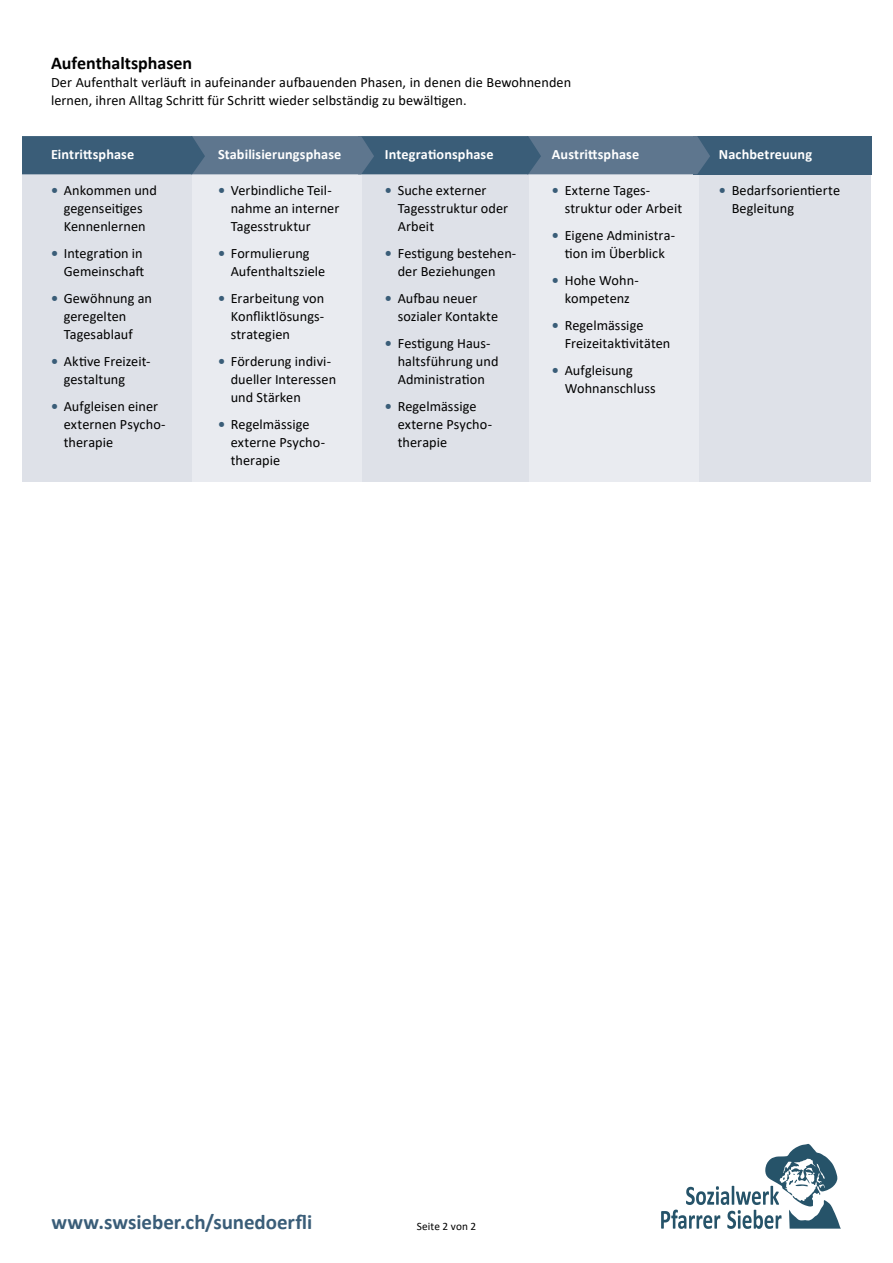
<style>
.page{position:relative;width:893px;height:1263px;background:#fff}
.page>*{position:absolute;margin:0;border:0;box-sizing:border-box;transform-origin:0 0}
.t1{font:700 21px "Calibri";color:#3a5d78}
.t2{font:700 18px "Calibri";color:#000}
.t3{font:14.25px/18px "Calibri";letter-spacing:.005em;color:#000}
.t4{font:700 14.25px "Calibri";letter-spacing:.01em;color:#fff}
.t5{font:11.25px "Calibri";letter-spacing:.015em;color:#000}
.s1{font-weight:700;color:#3a5d78}
</style>
<div class="page">
<div style="left:22px;top:137px;width:849px;height:345px;background:#dee1e8"></div>
<svg style="left:661px;top:1144px;width:180px;height:85px"></svg>
<div style="left:192px;top:137px;width:169px;height:345px;background:#e9ebf0"></div>
<div style="left:529px;top:137px;width:169px;height:345px;background:#e9ebf0"></div>
<div style="left:693px;top:136px;width:179px;height:38px;background:#3a5d78"></div>
<svg style="left:22px;top:136px;width:688px;height:38px;background:#4c6983"></svg>
<p class="t2" style="left:51px;top:50px;width:143px">Aufenthaltsphasen</p>
<p class="t3" style="left:51px;top:73px;width:522px">Der Aufenthalt verläuft in aufeinander aufbauenden Phasen, in denen die Bewohnenden lernen, ihren Alltag Schritt für Schritt wieder selbständig zu bewältigen.</p>
<p class="t4" style="left:51px;top:144px;width:85px">Eintrittsphase</p>
<p class="t3" style="left:51px;top:181px;width:107px;text-align:center"><span class="s1">•</span> Ankommen und gegenseitiges<br>Kennenlernen</p>
<p class="t3" style="left:51px;top:244px;width:95px;text-align:right"><span class="s1">•</span> Integration in<br>Gemeinschaft</p>
<p class="t3" style="left:64px;top:289px;width:90px;text-indent:-13px"><span class="s1">•</span> Gewöhnung an geregelten<br>Tagesablauf</p>
<p class="t3" style="left:64px;top:352px;width:88px;text-indent:-13px"><span class="s1">•</span> Aktive Freizeit&shy;gestaltung</p>
<p class="t3" style="left:64px;top:397px;width:103px;text-indent:-13px"><span class="s1">•</span> Aufgleisen einer externen Psycho&shy;therapie</p>
<p class="t4" style="left:218px;top:144px;width:125px">Stabilisierungsphase</p>
<p class="t3" style="left:231px;top:181px;width:110px;text-indent:-13px"><span class="s1">•</span> Verbindliche Teil&shy;nahme an interner<br>Tagesstruktur</p>
<p class="t3" style="left:231px;top:244px;width:96px;text-indent:-13px"><span class="s1">•</span> Formulierung<br>Aufenthaltsziele</p>
<p class="t3" style="left:231px;top:289px;width:95px;text-align:justify;text-indent:-13px"><span class="s1">•</span> Erarbeitung von Konfliktlösungs&shy;strategien</p>
<p class="t3" style="left:231px;top:352px;width:107px;text-indent:-13px"><span class="s1">•</span> Förderung indivi&shy;dueller Interessen und Stärken</p>
<p class="t3" style="left:231px;top:415px;width:96px;text-indent:-13px"><span class="s1">•</span> Regelmässige externe Psycho&shy;therapie</p>
<p class="t4" style="left:385px;top:144px;width:110px">Integrationsphase</p>
<p class="t3" style="left:398px;top:181px;width:112px;text-indent:-13px"><span class="s1">•</span> Suche externer<br>Tagesstruktur oder<br>Arbeit</p>
<p class="t3" style="left:385px;top:244px;width:133px;text-align:center"><span class="s1">•</span> Festigung bestehen&shy;der Beziehungen</p>
<p class="t3" style="left:398px;top:289px;width:102px;text-indent:-13px"><span class="s1">•</span> Aufbau neuer sozialer Kontakte</p>
<p class="t3" style="left:398px;top:334px;width:102px;text-indent:-13px"><span class="s1">•</span> Festigung Haus&shy;haltsführung und<br>Administration</p>
<p class="t3" style="left:398px;top:397px;width:96px;text-indent:-13px"><span class="s1">•</span> Regelmässige externe Psycho&shy;therapie</p>
<p class="t4" style="left:552px;top:144px;width:89px">Austrittsphase</p>
<p class="t3" style="left:565px;top:181px;width:119px;text-indent:-13px"><span class="s1">•</span> Externe Tages&shy;struktur oder Arbeit</p>
<p class="t3" style="left:552px;top:226px;width:125px;text-align:center"><span class="s1">•</span> Eigene Administra&shy;tion im Überblick</p>
<p class="t3" style="left:552px;top:271px;width:88px;text-align:center"><span class="s1">•</span> Hohe Wohn&shy;kompetenz</p>
<p class="t3" style="left:565px;top:316px;width:107px;text-indent:-13px"><span class="s1">•</span> Regelmässige<br>Freizeitaktivitäten</p>
<p class="t3" style="left:565px;top:361px;width:92px;text-indent:-13px"><span class="s1">•</span> Aufgleisung<br>Wohnanschluss</p>
<p class="t4" style="left:719px;top:144px;width:95px">Nachbetreuung</p>
<p class="t3" style="left:732px;top:181px;width:110px;text-indent:-13px"><span class="s1">•</span> Bedarfsorientierte<br>Begleitung</p>
<h1 class="t1" style="left:52px;top:1207px;width:262px">www.swsieber.ch/sunedoerfli</h1>
<p class="t5" style="left:417px;top:1218px;width:61px">Seite 2 von 2</p>
</div>
